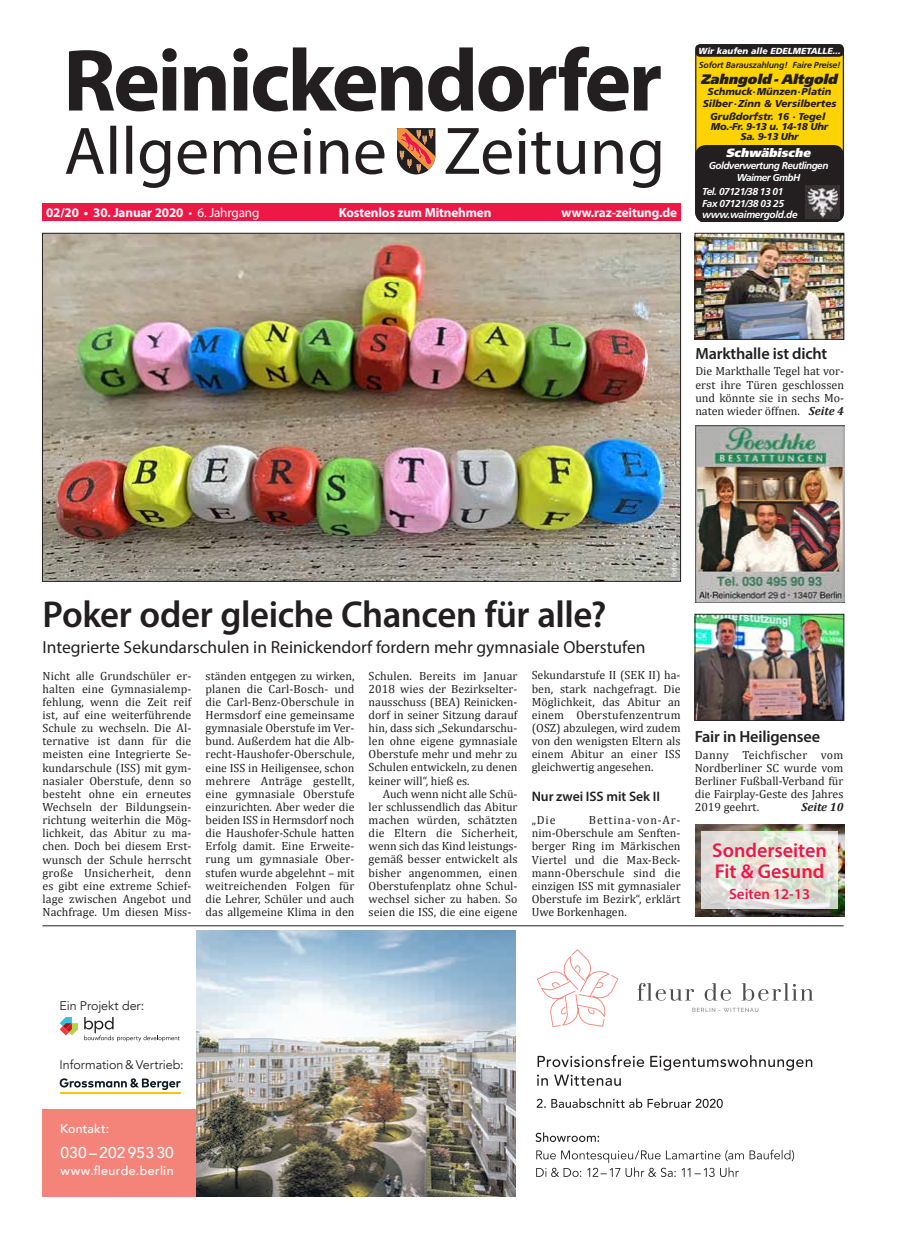
<style>
.page{position:relative;width:904px;height:1241px;background:#fff}
.page>*{position:absolute;margin:0;border:0;box-sizing:border-box;transform-origin:0 0}
.t1{font:600 37.5px "Myriad Pro";letter-spacing:-.01em;color:#231f20}
.t2{font:600 20px/21px "Myriad Pro";color:#ed1845}
.t3{font:17.5px "Myriad Pro";color:#231f20}
.t4{font:600 16.25px "Myriad Pro";letter-spacing:-.01em;color:#231f20}
.t5{font:500 15.62px "Avenir";letter-spacing:.01em;color:#fff}
.t6{font:600 15px "Myriad Pro";color:#ed1845}
.t7{font:600 13.75px "Myriad Pro";letter-spacing:-.005em;color:#231f20}
.t8{font:italic 900 13.75px "Frutiger LT Std";color:#231f20}
.t9{font:700 13.12px "Myriad Pro";letter-spacing:-.01em;color:#fff}
.t10{font:12.5px "Avenir";letter-spacing:-.005em;color:#231f20}
.t11{font:500 12.5px "Avenir";letter-spacing:.03em;color:#fff}
.t12{font:500 12.5px "Avenir";letter-spacing:.01em;color:#fff}
.t13{font:italic 900 12px "Frutiger LT Std";color:#fff}
.t14{font:11.88px/13.1px "Cambria";color:#231f20;text-align:justify}
.t15{font:italic 700 11.88px "Cambria";color:#231f20}
.t16{font:italic 900 10px/10px "Frutiger LT Std";color:#231f20;text-align:center}
.t17{font:italic 700 10px/11.2px "Frutiger LT Std";letter-spacing:-.05em;color:#fff}
.t18{font:italic 700 8.75px "Frutiger LT Std";letter-spacing:-.02em;color:#231f20}
.t19{font:italic 900 8.75px "Frutiger LT Std";color:#fff}
.t20{font:7.5px "Myriad Pro";letter-spacing:-.005em;color:#fff}
.s1{font-weight:400}
.s2{font-weight:700;font-style:italic}
</style>
<div class="page">
<div style="left:43px;top:203px;width:637px;height:17px;background:#ed1845"></div>
<img style="left:44px;top:235px;width:634px;height:344px">
<img style="left:696px;top:235px;width:146px;height:102px">
<div style="left:694px;top:233px;width:150px;height:106px;border:1px solid #231f20"></div>
<img style="left:696px;top:616px;width:146px;height:102px">
<div style="left:694px;top:614px;width:150px;height:106px;border:1px solid #231f20"></div>
<svg style="left:69px;top:46px;width:591px;height:65px"></svg>
<svg style="left:66px;top:126px;width:594px;height:62px"></svg>
<svg style="left:695px;top:44px;width:149px;height:177px;background:#9c8310"></svg>
<div style="left:695px;top:44px;width:149px;height:13px;background:#231f20;border-radius:5px"></div>
<img style="left:805px;top:186px;width:34px;height:32px">
<img style="left:695px;top:425px;width:149px;height:177px">
<img style="left:695px;top:824px;width:149px;height:91px">
<svg style="left:701px;top:831px;width:136px;height:77px;background:#e6e5dd"></svg>
<img style="left:196px;top:930px;width:319px;height:266px">
<svg style="left:692px;top:1007px;width:66px;height:4px"></svg>
<svg style="left:637px;top:983px;width:175px;height:17px"></svg>
<div style="left:42px;top:1108px;width:154px;height:88px;background:#f48479"></div>
<svg style="left:536px;top:1149px;width:258px;height:27px"></svg>
<svg style="left:535px;top:1132px;width:64px;height:9px"></svg>
<hr style="left:60px;top:1091px;width:120px;height:2px;background:#fec210">
<svg style="left:60px;top:1078px;width:121px;height:11px"></svg>
<svg style="left:537px;top:949px;width:81px;height:77px"></svg>
<svg style="left:536px;top:1098px;width:186px;height:9px"></svg>
<svg style="left:537px;top:1054px;width:275px;height:31px"></svg>
<svg style="left:84px;top:1017px;width:96px;height:24px"></svg>
<svg style="left:60px;top:1017px;width:18px;height:18px"></svg>
<hr style="left:42px;top:925px;width:801px;height:1px;background:#231f20">
<p class="t9" style="left:46px;top:204px;width:215px">02/20 • 30. Januar 2020 <span class="s1">• 6. Jahrgang</span></p>
<p class="t9" style="left:339px;top:204px;width:154px">Kostenlos zum Mitnehmen</p>
<p class="t9" style="left:561px;top:204px;width:117px">www.raz-zeitung.de</p>
<p class="t19" style="left:698px;top:45px;width:144px">Wir kaufen alle EDELMETALLE...</p>
<p class="t18" style="left:698px;top:59px;width:143px">Sofort Barauszahlung! Faire Preise!</p>
<p class="t8" style="left:700px;top:71px;width:142px">Zahngold - Altgold</p>
<p class="t16" style="left:702px;top:86px;width:135px;line-height:11.2px">Schmuck·Münzen·Platin<br>Silber ·Zinn &amp; Versilbertes</p>
<p class="t16" style="left:710px;top:112px;width:120px">Grußdorfstr. 16 · Tegel<br>Mo.-Fr. 9-13 u. 14-18 Uhr<br>Sa. 9-13 Uhr</p>
<p class="t13" style="left:725px;top:146px;width:89px">Schwäbische</p>
<p class="t17" style="left:708px;top:160px;width:121px;line-height:12px;text-align:center">Goldverwertung Reutlingen<br>Waimer GmbH</p>
<p class="t17" style="left:702px;top:186px;width:97px">Tel. 07121/38 13 01<br>Fax 07121/38 03 25 www.waimergold.de</p>
<h3 class="t4" style="left:695px;top:343px;width:133px">Markthalle ist dicht</h3>
<p class="t14" style="left:695px;top:365px;width:150px">Die Markthalle Tegel hat vor&shy;erst ihre Türen geschlossen und könnte sie in sechs Mo&shy;naten wieder öffnen. <span class="s2">Seite 4</span></p>
<p class="t20" style="left:669px;top:577px;width:26px;rotate:-90deg">Foto: fle</p>
<h1 class="t1" style="left:42px;top:590px;width:565px">Poker oder gleiche Chancen für alle?</h1>
<h3 class="t3" style="left:42px;top:636px;width:604px">Integrierte Sekundarschulen in Reinickendorf fordern mehr gymnasiale Oberstufen</h3>
<p class="t14" style="left:43px;top:669px;width:150px">Nicht alle Grundschüler er&shy;halten eine Gymnasialemp&shy;fehlung, wenn die Zeit reif ist, auf eine weiterführende Schule zu wechseln. Die Al&shy;ternative ist dann für die meisten eine Integrierte Se&shy;kundarschule (ISS) mit gym&shy;nasialer Oberstufe, denn so besteht ohne ein erneutes Wechseln der Bildungsein&shy;richtung weiterhin die Mög&shy;lichkeit, das Abitur zu ma&shy;chen. Doch bei diesem Erst&shy;wunsch der Schule herrscht große Unsicherheit, denn es gibt eine extreme Schief&shy;lage zwischen Angebot und Nachfrage. Um diesen Miss-</p>
<p class="t14" style="left:205px;top:668px;width:150px">ständen entgegen zu wirken, planen die Carl-Bosch- und die Carl-Benz-Oberschule in Hermsdorf eine gemeinsame gymnasiale Oberstufe im Ver&shy;bund. Außerdem hat die Alb&shy;recht-Haushofer-Oberschule, eine ISS in Heiligensee, schon mehrere Anträge gestellt, eine gymnasiale Oberstufe einzurichten. Aber weder die beiden ISS in Hermsdorf noch die Haushofer-Schule hatten Erfolg damit. Eine Erweite&shy;rung um gymnasiale Ober&shy;stufen wurde abgelehnt – mit weitreichenden Folgen für die Lehrer, Schüler und auch das allgemeine Klima in den</p>
<p class="t14" style="left:368px;top:668px;width:150px">Schulen. Bereits im Januar 2018 wies der Bezirkselter&shy;nausschuss (BEA) Reinicken&shy;dorf in seiner Sitzung darauf hin, dass sich „Sekundarschu&shy;len ohne eigene gymnasiale Oberstufe mehr und mehr zu Schulen entwickeln, zu denen keiner will“, hieß es.</p>
<p class="t14" style="left:531px;top:668px;width:150px">Sekundarstufe II (SEK II) ha&shy;ben, stark nachgefragt. Die Möglichkeit, das Abitur an einem Oberstufenzentrum (OSZ) abzulegen, wird zudem von den wenigsten Eltern als einem Abitur an einer ISS gleichwertig angesehen.</p>
<p class="t7" style="left:531px;top:787px;width:130px">Nur zwei ISS mit Sek II</p>
<p class="t14" style="left:531px;top:813px;width:25px">„Die</p>
<p class="t14" style="left:368px;top:787px;width:150px;text-indent:14px">Auch wenn nicht alle Schü&shy;ler schlussendlich das Abitur machen würden, schätzten die Eltern die Sicherheit, wenn sich das Kind leistungs&shy;gemäß besser entwickelt als bisher angenommen, einen Oberstufenplatz ohne Schul&shy;wechsel sicher zu haben. So seien die ISS, die eine eigene</p>
<p class="t14" style="left:531px;top:813px;width:150px;text-indent:57px">Bettina-von-Ar&shy;nim-Oberschule am Senften&shy;berger Ring im Märkischen Viertel und die Max-Beck&shy;mann-Oberschule sind die einzigen ISS mit gymnasialer Oberstufe im Bezirk“, erklärt Uwe Borkenhagen.</p>
<h3 class="t4" style="left:694px;top:726px;width:127px">Fair in Heiligensee</h3>
<p class="t14" style="left:694px;top:748px;width:150px">Danny Teichfischer vom Nordberliner SC wurde vom Berliner Fußball-Verband für die Fairplay-Geste des Jahres 2019 geehrt.</p>
<p class="t15" style="left:801px;top:798px;width:43px">Seite 10</p>
<h2 class="t2" style="left:712px;top:838px;width:116px">Sonderseiten<br>Fit &amp; Gesund</h2>
<p class="t6" style="left:729px;top:883px;width:82px">Seiten 12-13</p>
<p class="t10" style="left:60px;top:997px;width:86px">Ein Projekt der:</p>
<p class="t10" style="left:60px;top:1057px;width:125px">Information &amp; Vertrieb:</p>
<p class="t12" style="left:60px;top:1117px;width:51px">Kontakt:</p>
<h3 class="t5" style="left:60px;top:1138px;width:115px">030 – 202 953 30</h3>
<p class="t11" style="left:60px;top:1159px;width:115px">www.fleurde.berlin</p>
</div>
